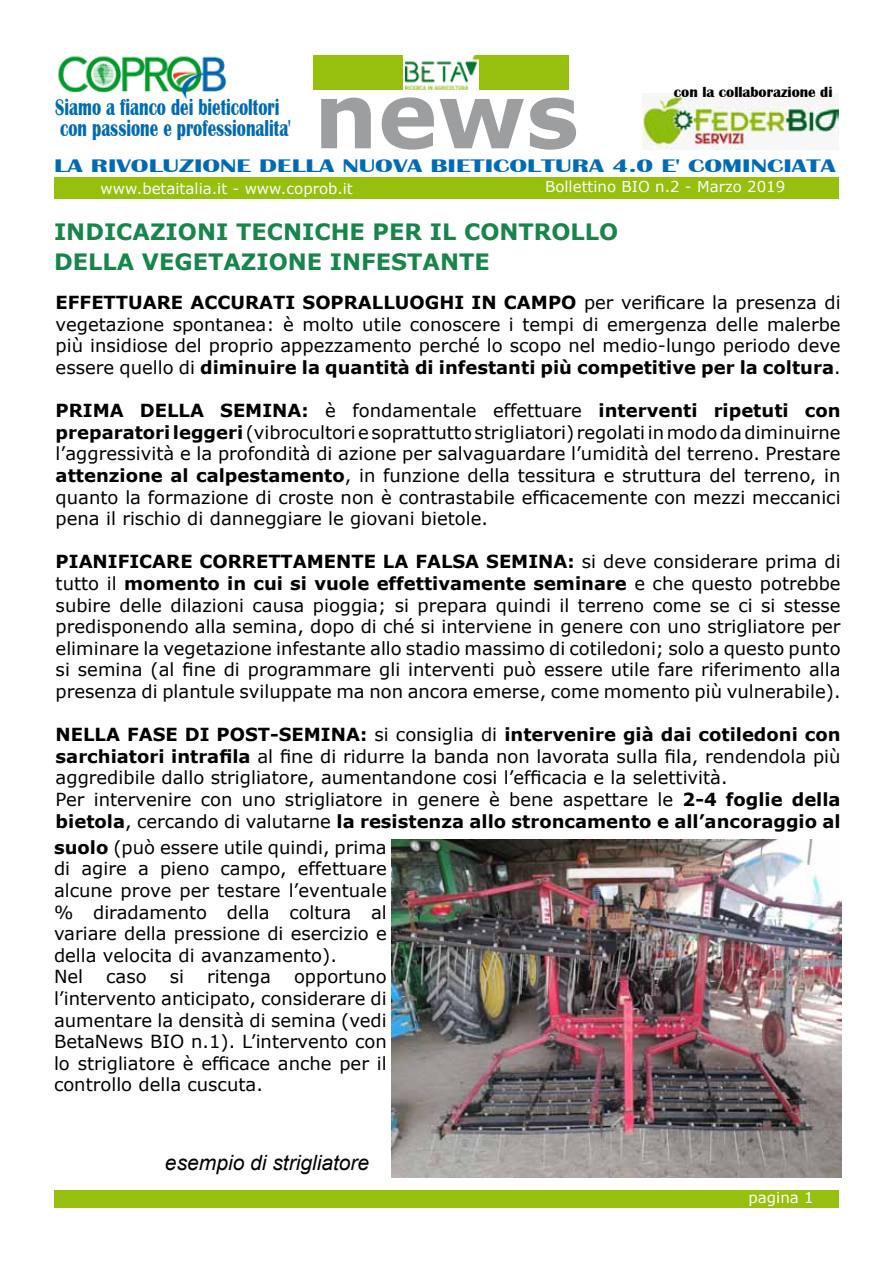
<style>
.page{position:relative;width:893px;height:1263px;background:#fff}
.page>*{position:absolute;margin:0;border:0;box-sizing:border-box;transform-origin:0 0}
.t1{font:700 90px "Verdana";color:#9c9e9f}
.t2{font:700 23.7px/21px "Britannic";color:#006bb3;scale:.71 1}
.t3{font:700 22.5px/30px "Verdana";color:#18854b}
.t4{font:italic 21px "Arial";color:#000}
.t5{font:700 18.75px "Britannic";color:#006bb3;scale:1.46 1}
.t6{font:18px/21.6px "Verdana";color:#000;text-align:justify}
.t7{font:15px "Verdana";color:#fff}
.t8{font:700 15px "Britannic";color:#000}
.s1{font-weight:700}
</style>
<div class="page">
<div style="left:54px;top:1190px;width:785px;height:18px;background:#97bf0d"></div>
<img style="left:58px;top:56px;width:169px;height:44px">
<div style="left:313px;top:55px;width:89px;height:34px;background:#97bf0d"></div>
<div style="left:480px;top:55px;width:89px;height:34px;background:#97bf0d"></div>
<div style="left:54px;top:177px;width:785px;height:21px;background:#97bf0d"></div>
<img style="left:405px;top:55px;width:73px;height:34px">
<img style="left:642px;top:96px;width:197px;height:53px">
<img style="left:392px;top:840px;width:449px;height:337px">
<p class="t8" style="left:674px;top:83px;width:160px">con la collaborazione di</p>
<h1 class="t1" style="left:314px;top:52px;width:267px">news</h1>
<h2 class="t2" style="left:55px;top:97px;width:333px">Siamo a fianco dei bieticoltori con passione e professionalita'</h2>
<p class="t5" style="left:54px;top:155px;width:537px">LA RIVOLUZIONE DELLA NUOVA BIETICOLTURA 4.0 E' COMINCIATA</p>
<p class="t7" style="left:101px;top:178px;width:254px">www.betaitalia.it - www.coprob.it</p>
<p class="t7" style="left:545px;top:177px;width:242px">Bollettino BIO n.2 - Marzo 2019</p>
<p class="t7" style="left:73px;top:178px;width:275px">www.coprob.com - ww .betaitalia.it</p>
<p class="t3" style="left:54px;top:216px;width:566px">INDICAZIONI TECNICHE PER IL CONTROLLO<br>DELLA VEGETAZIONE INFESTANTE</p>
<p class="t6" style="left:56px;top:292px;width:786px"><span class="s1">EFFETTUARE ACCURATI SOPRALLUOGHI IN CAMPO</span> per verificare la presenza di vegetazione spontanea: è molto utile conoscere i tempi di emergenza delle malerbe più insidiose del proprio appezzamento perché lo scopo nel medio-lungo periodo deve essere quello di <span class="s1">diminuire la quantità di infestanti più competitive per la coltura</span>.</p>
<p class="t6" style="left:56px;top:400px;width:786px"><span class="s1">PRIMA DELLA SEMINA:</span> è fondamentale effettuare <span class="s1">interventi ripetuti con preparatori leggeri</span> (vibrocultori e soprattutto strigliatori) regolati in modo da diminuirne l’aggressività e la profondità di azione per salvaguardare l’umidità del terreno. Prestare <span class="s1">attenzione al calpestamento</span>, in funzione della tessitura e struttura del terreno, in quanto la formazione di croste non è contrastabile efficacemente con mezzi meccanici pena il rischio di danneggiare le giovani bietole.</p>
<p class="t6" style="left:56px;top:551px;width:786px"><span class="s1">PIANIFICARE CORRETTAMENTE LA FALSA SEMINA:</span> si deve considerare prima di tutto il <span class="s1">momento in cui si vuole effettivamente seminare</span> e che questo potrebbe subire delle dilazioni causa pioggia; si prepara quindi il terreno come se ci si stesse predisponendo alla semina, dopo di ché si interviene in genere con uno strigliatore per eliminare la vegetazione infestante allo stadio massimo di cotiledoni; solo a questo punto si semina (al fine di programmare gli interventi può essere utile fare riferimento alla presenza di plantule sviluppate ma non ancora emerse, come momento più vulnerabile).</p>
<p class="t6" style="left:56px;top:724px;width:786px;text-align:left"><span class="s1">NELLA FASE DI POST-SEMINA:</span> si consiglia di <span class="s1">intervenire già dai cotiledoni con sarchiatori intrafila</span> al fine di ridurre la banda non lavorata sulla fila, rendendola più aggredibile dallo strigliatore, aumentandone cosi l’efficacia e la selettività.<br>Per intervenire con uno strigliatore in genere è bene aspettare le <span class="s1">2-4 foglie della bietola</span>, cercando di valutarne <span class="s1">la resistenza allo stroncamento e all’ancoraggio al</span></p>
<p class="t6" style="left:54px;top:836px;width:334px;text-align:left"><span class="s1">suolo</span> (può essere utile quindi, prima di agire a pieno campo, effettuare alcune prove per testare l’eventuale % diradamento della coltura al variare della pressione di esercizio e della velocita di avanzamento).<br>Nel</p>
<p class="t6" style="left:106px;top:966px;width:42px">caso</p>
<p class="t6" style="left:170px;top:966px;width:16px">si</p>
<p class="t6" style="left:207px;top:966px;width:65px">ritenga</p>
<p class="t6" style="left:54px;top:966px;width:334px;text-indent:240px">opportuno l’intervento anticipato, considerare di aumentare la densità di semina (vedi BetaNews BIO n.1). L’intervento con lo strigliatore è efficace anche per il controllo della cuscuta.</p>
<p class="t4" style="left:165px;top:1149px;width:206px">esempio di strigliatore</p>
<p class="t7" style="left:748px;top:1187px;width:67px">pagina 1</p>
</div>
